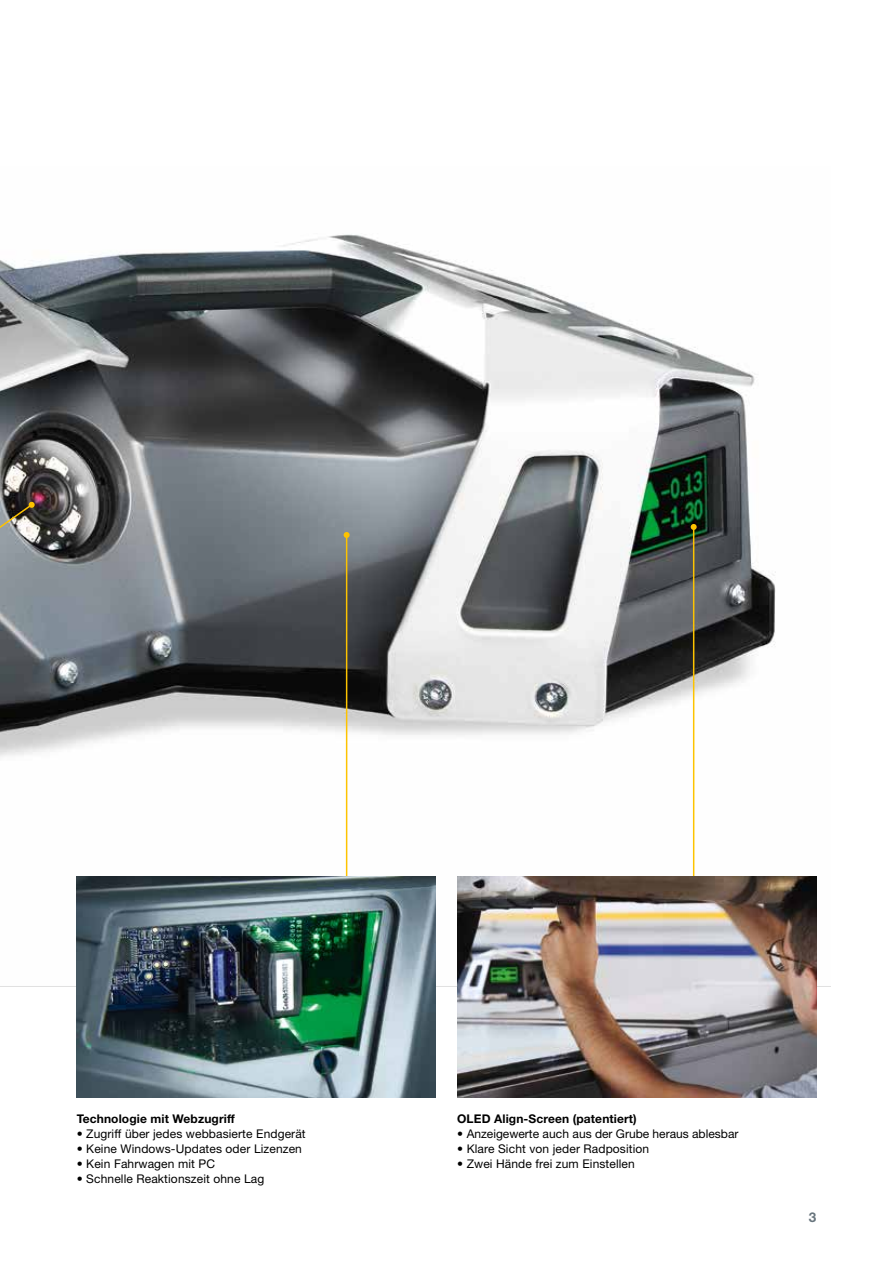
<style>
.page{position:relative;width:893px;height:1263px;background:#fff}
.page>*{position:absolute;margin:0;border:0;box-sizing:border-box;transform-origin:0 0}
.t1{font:700 13.5px "Helvetica Neue LT Pro";color:#68757d}
.t2{font:12px "Helvetica Neue LT Pro";letter-spacing:.01em;color:#000}
.t3{font:700 12px "Helvetica Neue LT Pro";letter-spacing:.01em;color:#000}
</style>
<div class="page">
<img style="left:0;top:234px;width:830px;height:783px">
<svg style="left:0;top:501px;width:35px;height:387px"></svg>
<hr style="left:693px;top:527px;width:1px;height:417px;background:#fdc300">
<svg style="left:691px;top:524px;width:6px;height:6px"></svg>
<hr style="left:346px;top:535px;width:1px;height:405px;background:#fdc300">
<svg style="left:344px;top:532px;width:6px;height:6px"></svg>
<img style="left:457px;top:876px;width:359px;height:221px">
<img style="left:77px;top:876px;width:359px;height:221px">
<p class="t3" style="left:77px;top:1111px;width:160px">Technologie mit Webzugriff</p>
<p class="t2" style="left:77px;top:1126px;width:231px">• Zugriff über jedes webbasierte Endgerät</p>
<p class="t2" style="left:77px;top:1141px;width:227px">• Keine Windows-Updates oder Lizenzen</p>
<p class="t2" style="left:77px;top:1156px;width:140px">• Kein Fahrwagen mit PC</p>
<p class="t2" style="left:77px;top:1171px;width:189px">• Schnelle Reaktionszeit ohne Lag</p>
<p class="t3" style="left:457px;top:1111px;width:181px">OLED Align-Screen (patentiert)</p>
<p class="t2" style="left:457px;top:1126px;width:283px">• Anzeigewerte auch aus der Grube heraus ablesbar</p>
<p class="t2" style="left:457px;top:1141px;width:194px">• Klare Sicht von jeder Radposition</p>
<p class="t2" style="left:457px;top:1156px;width:179px">• Zwei Hände frei zum Einstellen</p>
<p class="t1" style="left:809px;top:1208px;width:9px">3</p>
</div>
